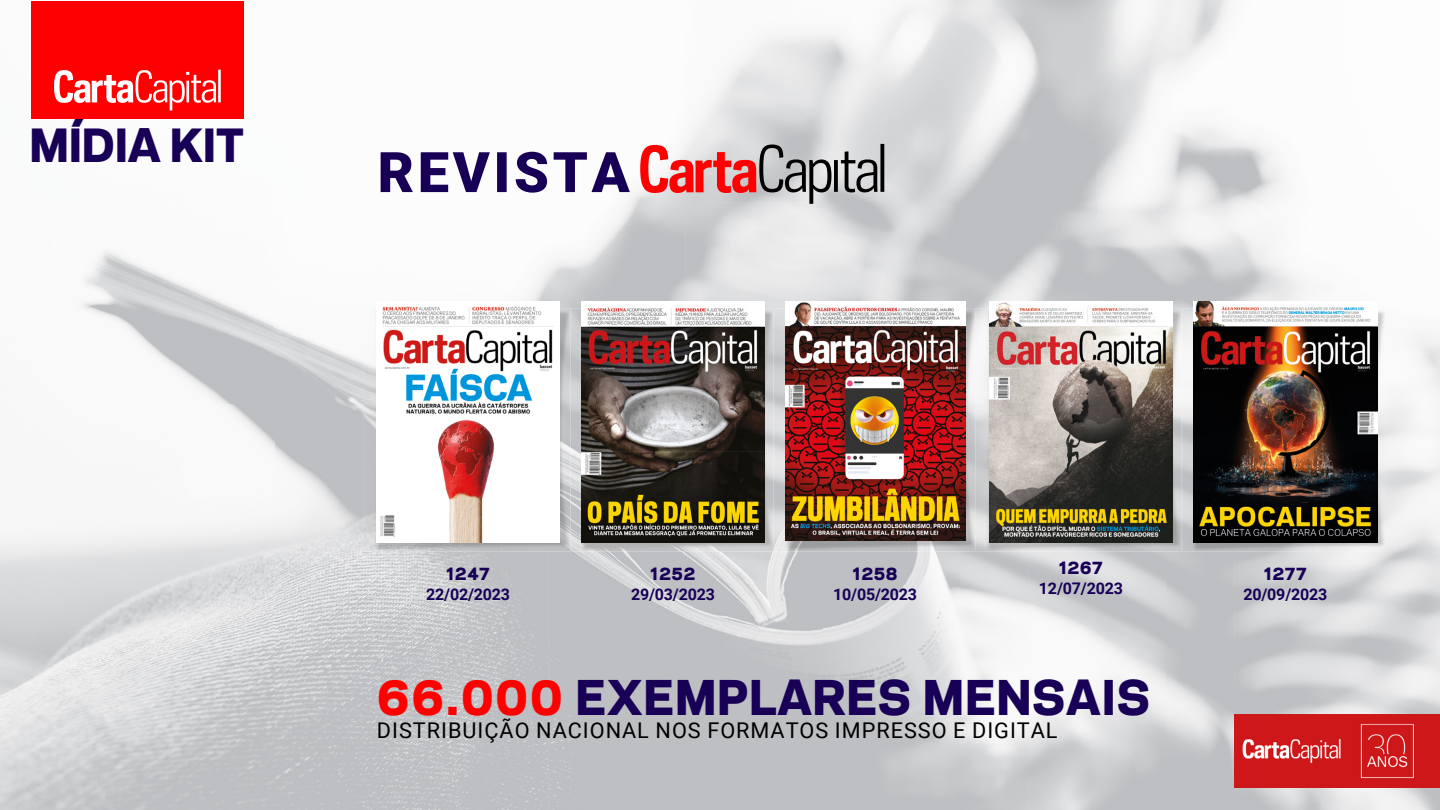
<style>
.page{position:relative;width:1440px;height:810px;background:#fff}
.page>*{position:absolute;margin:0;border:0;box-sizing:border-box;transform-origin:0 0}
.t1{font:800 45px "Galaxie Polaris";letter-spacing:.03em;color:#170056}
.t2{font:800 43px "Galaxie Polaris";color:#170056}
.t3{font:21.8px "Roboto";letter-spacing:.045em;color:#000}
.t4{font:700 16px "Roboto";letter-spacing:-.01em;color:#170056}
.t5{font:800 16px "Galaxie Polaris";letter-spacing:.03em;color:#170056}
.s1{color:#f00}
</style>
<div class="page">
<img style="left:1372px;top:331px;width:68px;height:479px">
<img style="left:0;top:202px;width:274px;height:608px">
<img style="left:274px;top:337px;width:137px;height:473px">
<div style="left:549px;top:551px;width:68px;height:259px;background:#bebfc3"></div>
<img style="left:755px;top:551px;width:68px;height:259px">
<img style="left:411px;top:551px;width:138px;height:259px">
<img style="left:617px;top:551px;width:138px;height:259px">
<img style="left:823px;top:551px;width:137px;height:259px">
<img style="left:1234px;top:551px;width:138px;height:259px">
<div style="left:31px;top:1px;width:213px;height:118px;background:#f00"></div>
<svg style="left:54px;top:70px;width:167px;height:41px"></svg>
<svg style="left:640px;top:144px;width:244px;height:60px;background:#c39798"></svg>
<img style="left:364px;top:309px;width:1021px;height:242px">
<img style="left:581px;top:305px;width:184px;height:238px">
<img style="left:785px;top:302px;width:180px;height:238px">
<img style="left:989px;top:301px;width:184px;height:242px">
<img style="left:1194px;top:301px;width:183px;height:242px">
<img style="left:377px;top:306px;width:183px;height:237px">
<img style="left:381px;top:152px;width:249px;height:41px">
<img style="left:1234px;top:714px;width:206px;height:73px">
<h2 class="t2" style="left:30px;top:109px;width:216px">MÍDIA KIT</h2>
<p class="t5" style="left:446px;top:560px;width:45px">1247</p>
<p class="t4" style="left:426px;top:583px;width:85px">22/02/2023</p>
<p class="t5" style="left:651px;top:560px;width:46px">1252</p>
<p class="t4" style="left:631px;top:583px;width:85px">29/03/2023</p>
<p class="t5" style="left:853px;top:560px;width:46px">1258</p>
<p class="t4" style="left:833px;top:583px;width:85px">10/05/2023</p>
<p class="t5" style="left:1059px;top:555px;width:45px">1267</p>
<p class="t4" style="left:1039px;top:577px;width:85px">12/07/2023</p>
<p class="t5" style="left:1264px;top:560px;width:44px">1277</p>
<p class="t4" style="left:1243px;top:583px;width:85px">20/09/2023</p>
<h1 class="t1" style="left:377px;top:660px;width:774px"><span class="s1">66.000</span> EXEMPLARES MENSAIS</h1>
<h3 class="t3" style="left:377px;top:715px;width:682px">DISTRIBUIÇÃO NACIONAL NOS FORMATOS IMPRESSO E DIGITAL</h3>
</div>
